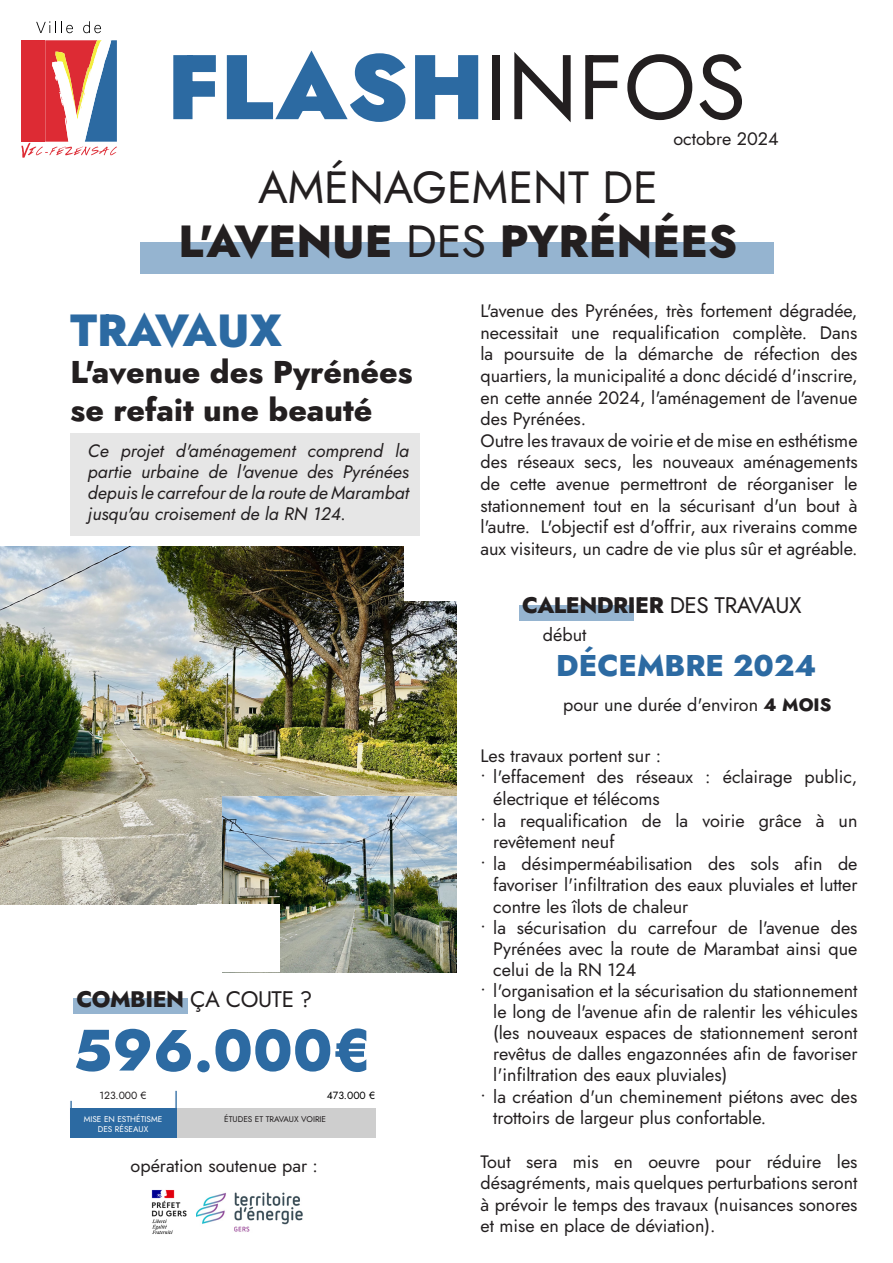
<style>
.page{position:relative;width:893px;height:1263px;background:#fff}
.page>*{position:absolute;margin:0;border:0;box-sizing:border-box;transform-origin:0 0}
.t1{font:900 91.5px "Jost";color:#2c6aa2}
.t2{font:800 58.5px "Jost";color:#2c6aa2}
.t3{font:800 45px "Jost";color:#231f20}
.t4{font:45px "Jost";color:#231f20}
.t5{font:800 45px "Jost";color:#2c6aa2}
.t6{font:800 31.5px "Jost";color:#231f20}
.t7{font:800 30px "Jost";color:#2c6aa2}
.t8{font:800 22.5px "Jost";letter-spacing:-.02em;color:#231f20}
.t9{font:22.5px "Jost";letter-spacing:-.02em;color:#231f20}
.t10{font:18px/21.6px "Jost";color:#231f20;text-align:justify}
.t11{font:italic 18px/21px "Jost";color:#231f20;text-align:justify}
.t12{font:18px "Jost";color:#2c6aa2}
.t13{font:10.5px "Jost";color:#000001}
.t14{font:10.5px "Jost";color:#231f20}
.t15{font:8.25px "Jost";color:#fff}
.t16{font:8.25px "Jost";color:#231f20}
.s1{font-weight:400;color:#231f20}
.s2{font-weight:400}
.s3{font-weight:800}
</style>
<div class="page">
<div style="left:140px;top:243px;width:634px;height:31px;background:#95b4d0"></div>
<div style="left:70px;top:434px;width:350px;height:102px;background:#e6e6e6"></div>
<div style="left:519px;top:605px;width:115px;height:15px;background:#95b4d0"></div>
<img style="left:0;top:546px;width:457px;height:359px">
<svg style="left:21px;top:40px;width:96px;height:118px"></svg>
<svg style="left:36px;top:21px;width:37px;height:12px"></svg>
<svg style="left:83px;top:21px;width:18px;height:12px"></svg>
<div style="left:73px;top:999px;width:115px;height:15px;background:#95b4d0"></div>
<div style="left:70px;top:1108px;width:305px;height:30px;background:#cecece"></div>
<div style="left:70px;top:1108px;width:107px;height:30px;background:#2c6aa2"></div>
<img style="left:196px;top:1192px;width:107px;height:40px">
<img style="left:151px;top:1190px;width:36px;height:44px">
<img style="left:223px;top:797px;width:234px;height:175px">
<div style="left:197px;top:905px;width:82px;height:67px;background:#fff"></div>
<div style="left:404px;top:540px;width:64px;height:61px;background:#fff"></div>
<p class="t1" style="left:167px;top:25px;width:581px">FLASH<span class="s1">INFOS</span></p>
<p class="t10" style="left:673px;top:128px;width:107px">octobre 2024</p>
<p class="t4" style="left:258px;top:157px;width:401px">AMÉNAGEMENT DE</p>
<p class="t3" style="left:179px;top:211px;width:560px">L'AVENUE <span class="s2">DES</span> PYRÉNÉES</p>
<p class="t5" style="left:71px;top:299px;width:213px">TRAVAUX</p>
<p class="t6" style="left:71px;top:351px;width:344px">L'avenue des Pyrénées</p>
<p class="t6" style="left:71px;top:388px;width:303px">se refait une beauté</p>
<p class="t11" style="left:88px;top:441px;width:322px">Ce projet d'aménagement comprend la partie urbaine de l'avenue des Pyrénées depuis le carrefour de la route de Marambat jusqu'au croisement de la RN 124.</p>
<p class="t9" style="left:77px;top:983px;width:237px"><span class="s3">COMBIEN</span> ÇA COUTE ?</p>
<p class="t2" style="left:73px;top:1010px;width:301px">596.000€</p>
<p class="t12" style="left:69px;top:1096px;width:6px">|</p>
<p class="t14" style="left:99px;top:1088px;width:49px">123.000 €</p>
<p class="t15" style="left:84px;top:1114px;width:80px">MISE EN ESTHÉTISME</p>
<p class="t15" style="left:98px;top:1124px;width:52px">DES RÉSEAUX</p>
<p class="t12" style="left:174px;top:1087px;width:6px">|</p>
<p class="t13" style="left:327px;top:1088px;width:50px">473.000 €</p>
<p class="t16" style="left:224px;top:1114px;width:103px">ÉTUDES ET TRAVAUX VOIRIE</p>
<p class="t10" style="left:131px;top:1155px;width:189px">opération soutenue par :</p>
<p class="t10" style="left:480px;top:300px;width:379px">L'avenue des Pyrénées, très fortement dégradée, necessitait une requalification complète. Dans la poursuite de la démarche de réfection des quartiers, la municipalité a donc décidé d'inscrire, en cette année 2024, l'aménagement de l'avenue des Pyrénées.</p>
<p class="t10" style="left:480px;top:430px;width:379px">Outre les travaux de voirie et de mise en esthétisme des réseaux secs, les nouveaux aménagements de cette avenue permettront de réorganiser le stationnement tout en la sécurisant d'un bout à l'autre. L'objectif est d'offrir, aux riverains comme aux visiteurs, un cadre de vie plus sûr et agréable.</p>
<p class="t8" style="left:522px;top:590px;width:281px">CALENDRIER <span class="s2">DES TRAVAUX</span></p>
<p class="t10" style="left:543px;top:624px;width:45px">début</p>
<p class="t7" style="left:556px;top:645px;width:262px">DÉCEMBRE 2024</p>
<p class="t10" style="left:563px;top:694px;width:270px">pour une durée d'environ <span class="s3">4 MOIS</span></p>
<p class="t10" style="left:480px;top:745px;width:182px">Les travaux portent sur :</p>
<p class="t10" style="left:493px;top:766px;width:366px;text-indent:-13px">• l'effacement des réseaux : éclairage public, électrique et télécoms</p>
<p class="t10" style="left:493px;top:810px;width:366px;text-indent:-13px">• la requalification de la voirie grâce à un revêtement neuf</p>
<p class="t10" style="left:493px;top:853px;width:366px;text-indent:-13px">• la désimperméabilisation des sols afin de favoriser l'infiltration des eaux pluviales et lutter contre les îlots de chaleur</p>
<p class="t10" style="left:493px;top:917px;width:366px;line-height:21px;text-indent:-13px">• la sécurisation du carrefour de l'avenue des Pyrénées avec la route de Marambat ainsi que celui de la RN 124</p>
<p class="t10" style="left:493px;top:980px;width:366px;line-height:21px;text-indent:-13px">• l'organisation et la sécurisation du stationnement le long de l'avenue afin de ralentir les véhicules (les nouveaux espaces de stationnement seront revêtus de dalles engazonnées afin de favoriser l'infiltration des eaux pluviales)</p>
<p class="t10" style="left:493px;top:1086px;width:366px;text-indent:-13px">• la création d'un cheminement piétons avec des trottoirs de largeur plus confortable.</p>
<p class="t10" style="left:480px;top:1150px;width:379px">Tout sera mis en oeuvre pour réduire les désagréments, mais quelques perturbations seront à prévoir le temps des travaux (nuisances sonores et mise en place de déviation).</p>
</div>
